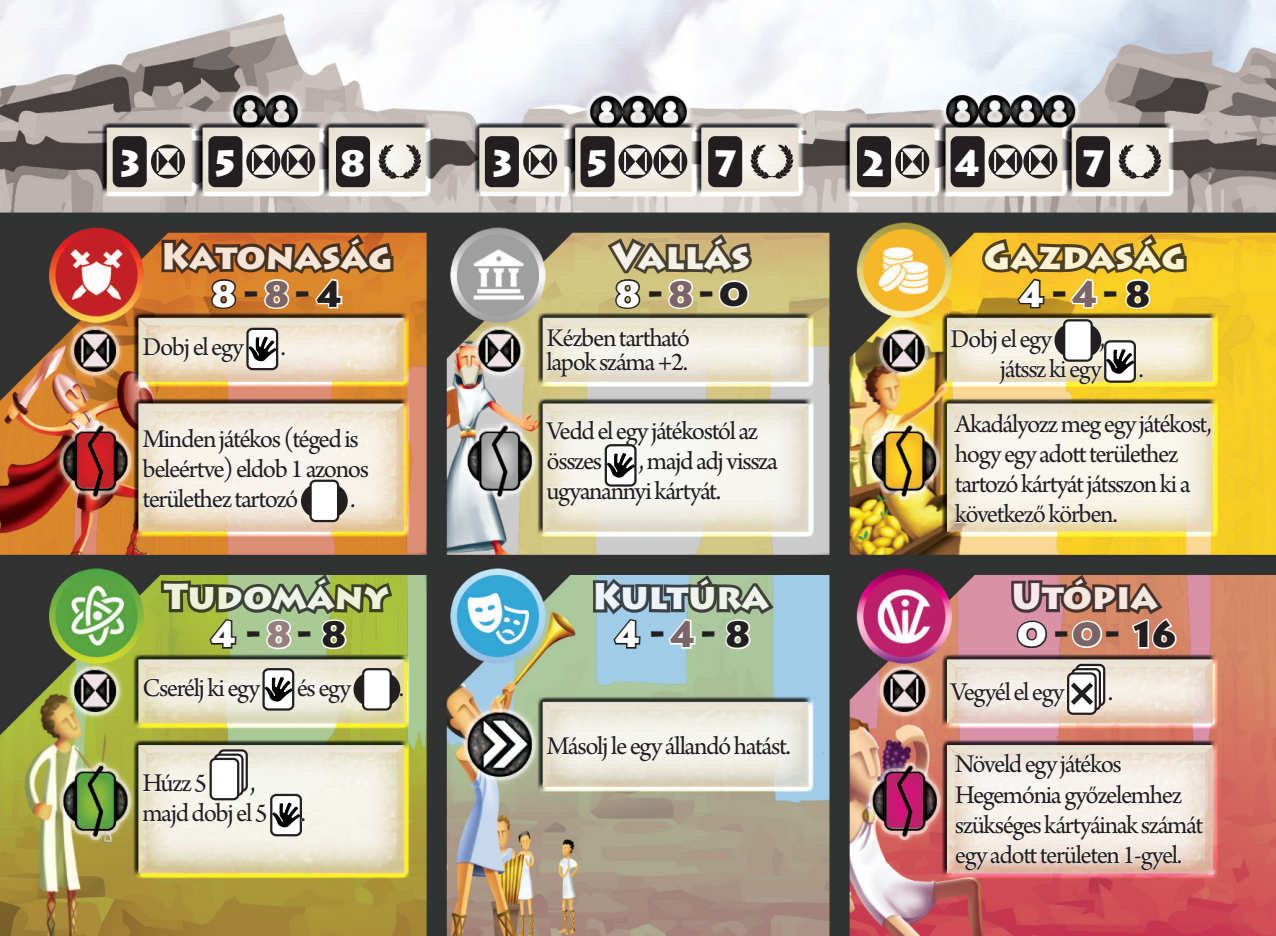
<style>
.page{position:relative;width:1276px;height:936px;background:#fff}
.page>*{position:absolute;margin:0;border:0;box-sizing:border-box;transform-origin:0 0}
.t1{font:900 36px "Lithos Pro";color:#fff}
.t2{font:900 36px "Lithos Pro";color:#231f20}
.t3{font:27px/30px "Arno Pro";letter-spacing:-.055em;color:#231f20}
.s1{font-family:"Adonais";font-weight:400;font-size:42px}
.s2{color:#fff}
.s3{color:#7c6566}
.s4{color:#967e7f}
</style>
<div class="page">
<img style="left:0;top:0;width:1276px;height:935px">
<div style="left:857px;top:136px;width:34px;height:51px;background:#231f20;border-radius:7px"></div>
<div style="left:485px;top:136px;width:34px;height:51px;background:#231f20;border-radius:7px"></div>
<div style="left:113px;top:136px;width:34px;height:51px;background:#231f20;border-radius:7px"></div>
<div style="left:950px;top:136px;width:34px;height:51px;background:#231f20;border-radius:7px"></div>
<div style="left:580px;top:136px;width:34px;height:51px;background:#231f20;border-radius:7px"></div>
<div style="left:208px;top:136px;width:34px;height:51px;background:#231f20;border-radius:7px"></div>
<div style="left:1076px;top:136px;width:34px;height:51px;background:#231f20;border-radius:7px"></div>
<div style="left:708px;top:136px;width:34px;height:51px;background:#231f20;border-radius:7px"></div>
<div style="left:336px;top:136px;width:34px;height:51px;background:#231f20;border-radius:7px"></div>
<svg style="left:1118px;top:145px;width:43px;height:34px"></svg>
<svg style="left:750px;top:145px;width:43px;height:34px"></svg>
<svg style="left:378px;top:145px;width:43px;height:34px"></svg>
<svg style="left:895px;top:144px;width:34px;height:34px"></svg>
<svg style="left:523px;top:144px;width:34px;height:34px"></svg>
<svg style="left:151px;top:144px;width:34px;height:34px"></svg>
<svg style="left:988px;top:144px;width:69px;height:34px;background:#93908c"></svg>
<svg style="left:618px;top:144px;width:69px;height:34px;background:#93908c"></svg>
<svg style="left:246px;top:144px;width:69px;height:34px;background:#938f8c"></svg>
<svg style="left:979px;top:230px;width:210px;height:80px;background:#b9972f"></svg>
<svg style="left:603px;top:230px;width:152px;height:80px;background:#a3966c"></svg>
<svg style="left:158px;top:230px;width:238px;height:80px;background:#a56730"></svg>
<svg style="left:1008px;top:570px;width:170px;height:81px;background:#a57469"></svg>
<svg style="left:590px;top:571px;width:188px;height:79px;background:#829894"></svg>
<svg style="left:158px;top:570px;width:238px;height:80px;background:#859654"></svg>
<div style="left:1064px;top:320px;width:27px;height:40px;background:#fff;border-radius:5px"></div>
<div style="left:1063px;top:319px;width:29px;height:43px;border:2px solid #231f20;border-radius:5px"></div>
<svg style="left:949px;top:327px;width:195px;height:58px"></svg>
<svg style="left:545px;top:326px;width:145px;height:52px"></svg>
<div style="left:247px;top:329px;width:30px;height:40px;background:#fff;border-radius:5px"></div>
<div style="left:246px;top:328px;width:32px;height:42px;border:2px solid #231f20;border-radius:5px"></div>
<svg style="left:141px;top:335px;width:145px;height:29px"></svg>
<svg style="left:1076px;top:665px;width:28px;height:40px"></svg>
<div style="left:1075px;top:663px;width:30px;height:43px;border:2px solid #231f20;border-radius:5px"></div>
<svg style="left:1072px;top:669px;width:28px;height:40px"></svg>
<div style="left:1071px;top:668px;width:30px;height:42px;border:2px solid #231f20;border-radius:5px"></div>
<div style="left:1068px;top:673px;width:27px;height:40px;background:#fff;border-radius:5px"></div>
<div style="left:1067px;top:672px;width:29px;height:42px;border:2px solid #231f20;border-radius:5px"></div>
<svg style="left:948px;top:680px;width:145px;height:28px"></svg>
<svg style="left:1107px;top:695px;width:6px;height:6px"></svg>
<div style="left:264px;top:669px;width:29px;height:40px;background:#fff;border-radius:5px"></div>
<div style="left:262px;top:668px;width:32px;height:42px;border:2px solid #231f20;border-radius:5px"></div>
<svg style="left:142px;top:675px;width:211px;height:29px"></svg>
<div style="left:353px;top:672px;width:34px;height:34px;background:#231f20;border-radius:50%"></div>
<div style="left:366px;top:672px;width:34px;height:34px;background:#231f20;border-radius:50%"></div>
<div style="left:363px;top:669px;width:28px;height:40px;background:#fff;border-radius:5px"></div>
<div style="left:362px;top:668px;width:30px;height:42px;border:2px solid #231f20;border-radius:5px"></div>
<svg style="left:399px;top:691px;width:6px;height:6px"></svg>
<svg style="left:952px;top:412px;width:260px;height:112px"></svg>
<svg style="left:544px;top:419px;width:235px;height:88px"></svg>
<svg style="left:301px;top:484px;width:34px;height:34px"></svg>
<svg style="left:314px;top:484px;width:34px;height:34px"></svg>
<div style="left:311px;top:480px;width:27px;height:41px;background:#fff;border-radius:5px"></div>
<div style="left:309px;top:479px;width:30px;height:43px;border:2px solid #231f20;border-radius:5px"></div>
<svg style="left:141px;top:425px;width:229px;height:84px"></svg>
<svg style="left:953px;top:752px;width:251px;height:119px"></svg>
<svg style="left:545px;top:734px;width:246px;height:28px"></svg>
<div style="left:219px;top:750px;width:28px;height:40px;background:#fff;border-radius:5px"></div>
<div style="left:218px;top:749px;width:30px;height:42px;border:2px solid #231f20;border-radius:5px"></div>
<svg style="left:215px;top:754px;width:27px;height:40px"></svg>
<div style="left:214px;top:753px;width:30px;height:43px;border:2px solid #231f20;border-radius:5px"></div>
<div style="left:211px;top:758px;width:27px;height:41px;background:#fff;border-radius:5px"></div>
<div style="left:210px;top:757px;width:29px;height:43px;border:2px solid #231f20;border-radius:5px"></div>
<div style="left:271px;top:794px;width:30px;height:41px;background:#fff;border-radius:5px"></div>
<div style="left:270px;top:793px;width:32px;height:43px;border:2px solid #231f20;border-radius:5px"></div>
<svg style="left:141px;top:773px;width:165px;height:56px"></svg>
<h1 class="t1" style="left:115px;top:141px;width:31px">3<span class="s1">3</span></h1>
<h1 class="t1" style="left:211px;top:141px;width:31px">5</h1>
<h1 class="t1" style="left:338px;top:141px;width:31px">8</h1>
<h1 class="t1" style="left:487px;top:141px;width:31px">3<span class="s1">3</span></h1>
<h1 class="t1" style="left:583px;top:141px;width:31px">5</h1>
<h1 class="t1" style="left:710px;top:141px;width:31px">7</h1>
<h1 class="t1" style="left:859px;top:141px;width:31px">2<span class="s1">3</span></h1>
<h1 class="t1" style="left:953px;top:141px;width:31px">4</h1>
<h1 class="t1" style="left:1078px;top:141px;width:31px">7</h1>
<h1 class="t1" style="left:161px;top:234px;width:233px">Katonaság</h1>
<h1 class="t1" style="left:612px;top:234px;width:139px">Vallás</h1>
<h1 class="t1" style="left:984px;top:234px;width:203px">Gazdaság</h1>
<h1 class="t2" style="left:209px;top:272px;width:137px"><span class="s2">8</span>-<span class="s3">8</span>-4</h1>
<h1 class="t2" style="left:613px;top:272px;width:137px"><span class="s2">8</span>-<span class="s3">8</span>-0</h1>
<h1 class="t2" style="left:1017px;top:272px;width:137px"><span class="s2">4</span>-<span class="s3">4</span>-8</h1>
<p class="t3" style="left:142px;top:333px;width:103px">Dobj el egy</p>
<p class="t3" style="left:281px;top:333px;width:7px">.</p>
<p class="t3" style="left:142px;top:425px;width:228px">Minden játékos (téged is beleértve) eldob 1 azonos területhez tartozó</p>
<p class="t3" style="left:350px;top:485px;width:7px">.</p>
<p class="t3" style="left:546px;top:327px;width:145px;line-height:24px">Kézben tartható lapok száma +2.</p>
<p class="t3" style="left:546px;top:417px;width:213px">Vedd el egy játékostól az összes</p>
<p class="t3" style="left:546px;top:447px;width:233px;text-indent:92px">, majd adj vissza ugyanannyi kártyát.</p>
<p class="t3" style="left:950px;top:325px;width:103px">Dobj el egy</p>
<p class="t3" style="left:999px;top:325px;width:107px;text-align:right">,<br>játssz ki egy</p>
<p class="t3" style="left:1138px;top:355px;width:7px">.</p>
<p class="t3" style="left:955px;top:410px;width:258px">Akadályozz meg egy játékost, hogy egy adott területhez tartozó kártyát játsszon ki a következő körben.</p>
<h1 class="t1" style="left:164px;top:574px;width:227px">Tudomány</h1>
<h1 class="t1" style="left:592px;top:574px;width:179px">Kultúra</h1>
<h1 class="t1" style="left:1011px;top:574px;width:148px">Utópia</h1>
<h1 class="t2" style="left:209px;top:612px;width:141px"><span class="s2">4</span> -<span class="s4">8</span>-8</h1>
<h1 class="t2" style="left:613px;top:612px;width:141px"><span class="s2">4</span> -<span class="s3">4</span>- 8</h1>
<h1 class="t2" style="left:1017px;top:612px;width:163px"><span class="s2">0</span>-<span class="s3">0</span>-16</h1>
<p class="t3" style="left:142px;top:674px;width:119px">Cserélj ki egy</p>
<p class="t3" style="left:950px;top:678px;width:115px">Vegyél el egy</p>
<p class="t3" style="left:297px;top:674px;width:56px">és egy</p>
<p class="t3" style="left:399px;top:674px;width:7px">.</p>
<p class="t3" style="left:1107px;top:678px;width:7px">.</p>
<p class="t3" style="left:142px;top:769px;width:66px">Húzz 5</p>
<p class="t3" style="left:142px;top:769px;width:165px;text-indent:108px">, majd dobj el 5 .</p>
<p class="t3" style="left:546px;top:732px;width:246px">Másolj le egy állandó hatást.</p>
<p class="t3" style="left:955px;top:750px;width:250px">Növeld egy játékos<br>Hegemónia győzelemhez szükséges kártyáinak számát egy adott területen 1-gyel.</p>
</div>
